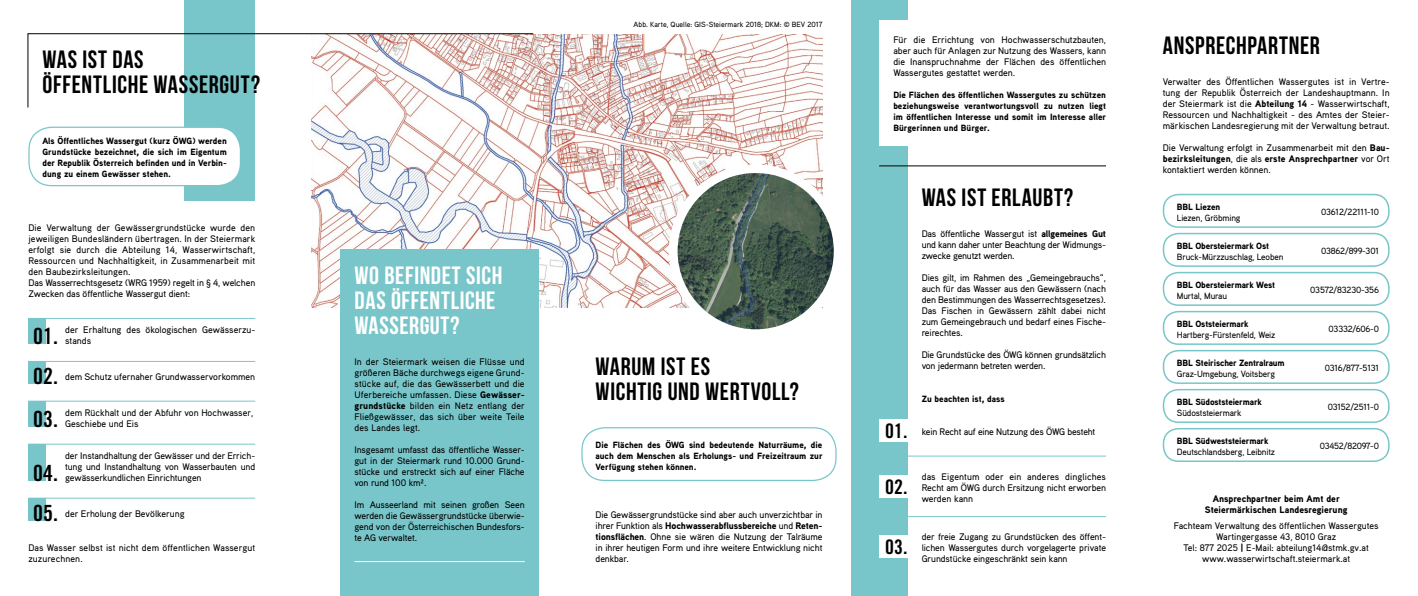
<style>
.page{position:relative;width:1418px;height:596px;background:#fff}
.page>*{position:absolute;margin:0;border:0;box-sizing:border-box;transform-origin:0 0}
.t1{font:25px/25px "Bebas Neue";letter-spacing:.025em;color:#000}
.t2{font:25px/25px "Bebas Neue";letter-spacing:.025em;color:#fff}
.t3{font:22.3px "Trade Gothic Bold Cond Twenty";color:#000}
.t4{font:20px "Trade Gothic Bold Cond Twenty";color:#000}
.t5{font:500 9.5px/11px "Aaux Pro";color:#000;text-align:justify}
.t6{font:500 9.5px/11px "Aaux Pro";letter-spacing:-.02em;color:#000}
.t7{font:900 9.5px/11px "Aaux Pro";color:#000;text-align:center}
.t8{font:900 9px/11px "Aaux Pro";letter-spacing:-.015em;color:#000;text-align:justify}
.t9{font:500 9px "Aaux Pro";letter-spacing:-.015em;color:#000}
.t10{font:500 7.5px "Aaux Pro";color:#000}
.s1{font-weight:900}
</style>
<div class="page">
<div style="left:850px;top:0;width:57px;height:595px;background:#79c6ca"></div>
<img style="left:312px;top:34px;width:510px;height:274px">
<div style="left:184px;top:0;width:71px;height:200px;background:#79c6ca"></div>
<div style="left:340px;top:249px;width:199px;height:346px;background:#79c6ca"></div>
<div style="left:29px;top:127px;width:211px;height:58px;background:#fff;border-radius:23px"></div>
<div style="left:28px;top:126px;width:213px;height:60px;border:1px solid #79c6ca;border-radius:23px"></div>
<svg style="left:27px;top:33px;width:507px;height:75px"></svg>
<hr style="left:354px;top:561px;width:170px;height:1px;background:#fff">
<div style="left:879px;top:418px;width:42px;height:23px;background:#fff"></div>
<div style="left:879px;top:20px;width:227px;height:125px;background:#fff"></div>
<div style="left:879px;top:474px;width:42px;height:23px;background:#fff"></div>
<div style="left:879px;top:534px;width:42px;height:23px;background:#fff"></div>
<hr style="left:879px;top:516px;width:227px;height:1px;background:#79c6ca">
<hr style="left:879px;top:455px;width:227px;height:1px;background:#79c6ca">
<div style="left:581px;top:427px;width:255px;height:53px;border:1px solid #79c6ca;border-radius:23px"></div>
<hr style="left:879px;top:165px;width:227px;height:1px;background:#000">
<div style="left:28px;top:318px;width:17px;height:26px;background:#79c6ca"></div>
<hr style="left:28px;top:318px;width:227px;height:1px;background:#79c6ca">
<div style="left:28px;top:361px;width:17px;height:22px;background:#79c6ca"></div>
<hr style="left:28px;top:361px;width:227px;height:1px;background:#79c6ca">
<div style="left:28px;top:497px;width:17px;height:23px;background:#79c6ca"></div>
<hr style="left:28px;top:497px;width:227px;height:1px;background:#79c6ca">
<div style="left:28px;top:400px;width:17px;height:26px;background:#79c6ca"></div>
<hr style="left:28px;top:400px;width:227px;height:1px;background:#79c6ca">
<div style="left:28px;top:443px;width:17px;height:37px;background:#79c6ca"></div>
<hr style="left:28px;top:443px;width:227px;height:1px;background:#79c6ca">
<div style="left:1162px;top:194px;width:227px;height:34px;border:2px solid #79c6ca;border-radius:15px"></div>
<div style="left:1162px;top:233px;width:227px;height:34px;border:2px solid #79c6ca;border-radius:15px"></div>
<div style="left:1162px;top:272px;width:227px;height:34px;border:2px solid #79c6ca;border-radius:15px"></div>
<div style="left:1162px;top:310px;width:227px;height:35px;border:2px solid #79c6ca;border-radius:15px"></div>
<div style="left:1162px;top:349px;width:227px;height:34px;border:2px solid #79c6ca;border-radius:15px"></div>
<div style="left:1162px;top:388px;width:227px;height:34px;border:2px solid #79c6ca;border-radius:15px"></div>
<div style="left:1162px;top:427px;width:227px;height:34px;border:2px solid #79c6ca;border-radius:15px"></div>
<div style="left:669px;top:164px;width:173px;height:174px;background:#fff;border-radius:50%"></div>
<img style="left:677px;top:173px;width:156px;height:156px;border-radius:78px">
<h1 class="t1" style="left:43px;top:47px;width:219px">WAS IST DAS<br>ÖFFENTLICHE WASSERGUT?</h1>
<p class="t8" style="left:43px;top:135px;width:186px">Als Öffentliches Wassergut (kurz ÖWG) werden Grundstücke bezeichnet, die sich im Eigentum der Republik Österreich befinden und in Verbin&shy;dung zu einem Gewässer stehen.</p>
<p class="t5" style="left:28px;top:221px;width:228px;text-align:left">Die Verwaltung der Gewässergrundstücke wurde den jeweiligen Bundesländern übertragen. In der Steiermark erfolgt sie durch die Abteilung 14, Wasserwirtschaft, Ressourcen und Nachhaltigkeit, in Zusammenarbeit mit den Baubezirksleitungen.<br>Das Wasserrechtsgesetz (WRG 1959) regelt in § 4, welchen Zwecken das öffentliche Wassergut dient:</p>
<h2 class="t3" style="left:33px;top:322px;width:26px">01.</h2>
<p class="t5" style="left:65px;top:324px;width:191px">der Erhaltung des ökologischen Gewässerzu&shy;stands</p>
<h2 class="t3" style="left:33px;top:362px;width:26px">02.</h2>
<p class="t5" style="left:65px;top:370px;width:191px">dem Schutz ufernaher Grundwasservorkommen</p>
<h2 class="t3" style="left:33px;top:405px;width:26px">03.</h2>
<h2 class="t3" style="left:33px;top:459px;width:26px">04.</h2>
<p class="t5" style="left:65px;top:406px;width:190px">dem Rückhalt und der Abfuhr von Hochwasser,<br>Geschiebe und Eis</p>
<p class="t5" style="left:65px;top:449px;width:192px">der Instandhaltung der Gewässer und der Errich&shy;tung und Instandhaltung von Wasserbauten und gewässerkundlichen Einrichtungen</p>
<h2 class="t3" style="left:33px;top:498px;width:26px">05.</h2>
<p class="t5" style="left:65px;top:507px;width:121px">der Erholung der Bevölkerung</p>
<p class="t5" style="left:28px;top:541px;width:228px">Das Wasser selbst ist nicht dem öffentlichen Wassergut zuzurechnen.</p>
<h1 class="t2" style="left:354px;top:262px;width:149px">WO BEFINDET SICH<br>DAS ÖFFENTLICHE<br>WASSERGUT?</h1>
<p class="t5" style="left:354px;top:355px;width:172px">In der Steiermark weisen die Flüsse und größeren Bäche durchwegs eigene Grund&shy;stücke auf, die das Gewässerbett und die Uferbereiche umfassen. Diese <span class="s1">Gewässer&shy;grundstücke</span> bilden ein Netz entlang der Fließgewässer, das sich über weite Teile des Landes legt.</p>
<p class="t5" style="left:354px;top:443px;width:172px">Insgesamt umfasst das öffentliche Wasser&shy;gut in der Steiermark rund 10.000 Grund&shy;stücke und erstreckt sich auf einer Fläche von rund 100 km².</p>
<p class="t5" style="left:354px;top:498px;width:172px">Im Ausseerland mit seinen großen Seen werden die Gewässergrundstücke überwie&shy;gend von der Österreichischen Bundesfors&shy;te AG verwaltet.</p>
<p class="t10" style="left:633px;top:20px;width:190px">Abb. Karte, Quelle: GIS-Steiermark 2018; DKM: © BEV 2017</p>
<h1 class="t1" style="left:595px;top:354px;width:205px">WARUM IST ES<br>WICHTIG UND WERTVOLL?</h1>
<p class="t8" style="left:595px;top:438px;width:228px">Die Flächen des ÖWG sind bedeutende Naturräume, die auch dem Menschen als Erholungs- und Freizeitraum zur Verfügung stehen können.</p>
<p class="t5" style="left:595px;top:508px;width:228px">Die Gewässergrundstücke sind aber auch unverzichtbar in ihrer Funktion als <span class="s1">Hochwasserabflussbereiche</span> und <span class="s1">Reten&shy;tionsflächen</span>. Ohne sie wären die Nutzung der Talräume in ihrer heutigen Form und ihre weitere Entwicklung nicht denkbar.</p>
<p class="t5" style="left:893px;top:34px;width:214px">Für die Errichtung von Hochwasserschutzbauten, aber auch für Anlagen zur Nutzung des Wassers, kann die Inanspruchnahme der Flächen des öffentlichen Wassergutes gestattet werden.</p>
<p class="t8" style="left:893px;top:89px;width:214px">Die Flächen des öffentlichen Wassergutes zu schützen beziehungsweise verantwortungsvoll zu nutzen liegt im öffentlichen Interesse und somit im Interesse aller Bürgerinnen und Bürger.</p>
<h1 class="t1" style="left:921px;top:184px;width:153px">WAS IST ERLAUBT?</h1>
<p class="t5" style="left:921px;top:228px;width:186px">Das öffentliche Wassergut ist <span class="s1">allgemeines Gut </span>und kann daher unter Beachtung der Widmungs&shy;zwecke genutzt werden.</p>
<p class="t5" style="left:921px;top:272px;width:186px">Dies gilt, im Rahmen des „Gemeingebrauchs“, auch für das Wasser aus den Gewässern (nach den Bestimmungen des Wasserrechtsgesetzes).<br>Das Fischen in Gewässern zählt dabei nicht zum Gemeingebrauch und bedarf eines Fische&shy;reirechtes.</p>
<p class="t6" style="left:921px;top:349px;width:186px">Die Grundstücke des ÖWG können grundsätzlich von jedermann betreten werden.</p>
<h3 class="t4" style="left:885px;top:418px;width:24px">01.</h3>
<h3 class="t4" style="left:885px;top:474px;width:24px">02.</h3>
<h3 class="t4" style="left:885px;top:534px;width:24px">03.</h3>
<p class="t8" style="left:921px;top:393px;width:84px">Zu beachten ist, dass</p>
<p class="t6" style="left:921px;top:425px;width:175px">kein Recht auf eine Nutzung des ÖWG besteht</p>
<p class="t5" style="left:921px;top:470px;width:186px">das Eigentum oder ein anderes dingliches Recht am ÖWG durch Ersitzung nicht erworben werden kann</p>
<p class="t5" style="left:921px;top:530px;width:186px">der freie Zugang zu Grundstücken des öffent&shy;lichen Wassergutes durch vorgelagerte private Grundstücke eingeschränkt sein kann</p>
<h1 class="t1" style="left:1162px;top:33px;width:159px">ANSPRECHPARTNER</h1>
<p class="t5" style="left:1162px;top:75px;width:228px">Verwalter des Öffentlichen Wassergutes ist in Vertre&shy;tung der Republik Österreich der Landeshauptmann. In der Steiermark ist die <span class="s1">Abteilung 14</span> - Wasserwirtschaft, Ressourcen und Nachhaltigkeit - des Amtes der Steier&shy;märkischen Landesregierung mit der Verwaltung betraut.</p>
<p class="t5" style="left:1162px;top:142px;width:228px">Die Verwaltung erfolgt in Zusammenarbeit mit den <span class="s1">Bau&shy;bezirksleitungen</span>, die als <span class="s1">erste Ansprechpartner</span> vor Ort kontaktiert werden können.</p>
<p class="t8" style="left:1176px;top:201px;width:45px">BBL Liezen</p>
<p class="t9" style="left:1176px;top:212px;width:65px">Liezen, Gröbming</p>
<p class="t8" style="left:1176px;top:240px;width:94px">BBL Obersteiermark Ost</p>
<p class="t9" style="left:1176px;top:251px;width:108px">Bruck-Mürzzuschlag, Leoben</p>
<p class="t8" style="left:1176px;top:279px;width:100px">BBL Obersteiermark West</p>
<p class="t9" style="left:1176px;top:290px;width:52px">Murtal, Murau</p>
<p class="t8" style="left:1176px;top:317px;width:73px">BBL Oststeiermark</p>
<p class="t9" style="left:1176px;top:329px;width:100px">Hartberg-Fürstenfeld, Weiz</p>
<p class="t8" style="left:1176px;top:356px;width:109px">BBL Steirischer Zentralraum</p>
<p class="t9" style="left:1176px;top:368px;width:100px">Graz-Umgebung, Voitsberg</p>
<p class="t8" style="left:1176px;top:395px;width:86px">BBL Südoststeiermark</p>
<p class="t9" style="left:1176px;top:407px;width:66px">Südoststeiermark</p>
<p class="t8" style="left:1176px;top:434px;width:93px">BBL Südweststeiermark</p>
<p class="t9" style="left:1176px;top:446px;width:100px">Deutschlandsberg, Leibnitz</p>
<p class="t9" style="left:1321px;top:206px;width:59px">03612/22111-10</p>
<p class="t9" style="left:1320px;top:245px;width:59px">03862/899-301</p>
<p class="t9" style="left:1310px;top:284px;width:70px">03572/83230-356</p>
<p class="t9" style="left:1328px;top:323px;width:52px">03332/606-0</p>
<p class="t9" style="left:1324px;top:362px;width:56px">0316/877-5131</p>
<p class="t9" style="left:1327px;top:401px;width:53px">03152/2511-0</p>
<p class="t9" style="left:1319px;top:440px;width:61px">03452/82097-0</p>
<p class="t7" style="left:1204px;top:492px;width:144px">Ansprechpartner beim Amt der<br>Steiermärkischen Landesregierung</p>
<p class="t5" style="left:1173px;top:519px;width:206px;text-align:center">Fachteam Verwaltung des öffentlichen Wassergutes Wartingergasse 43, 8010 Graz<br>Tel: 877 2025 <span class="s1">|</span> E-Mail: abteilung14@stmk.gv.at www.wasserwirtschaft.steiermark.at</p>
</div>
